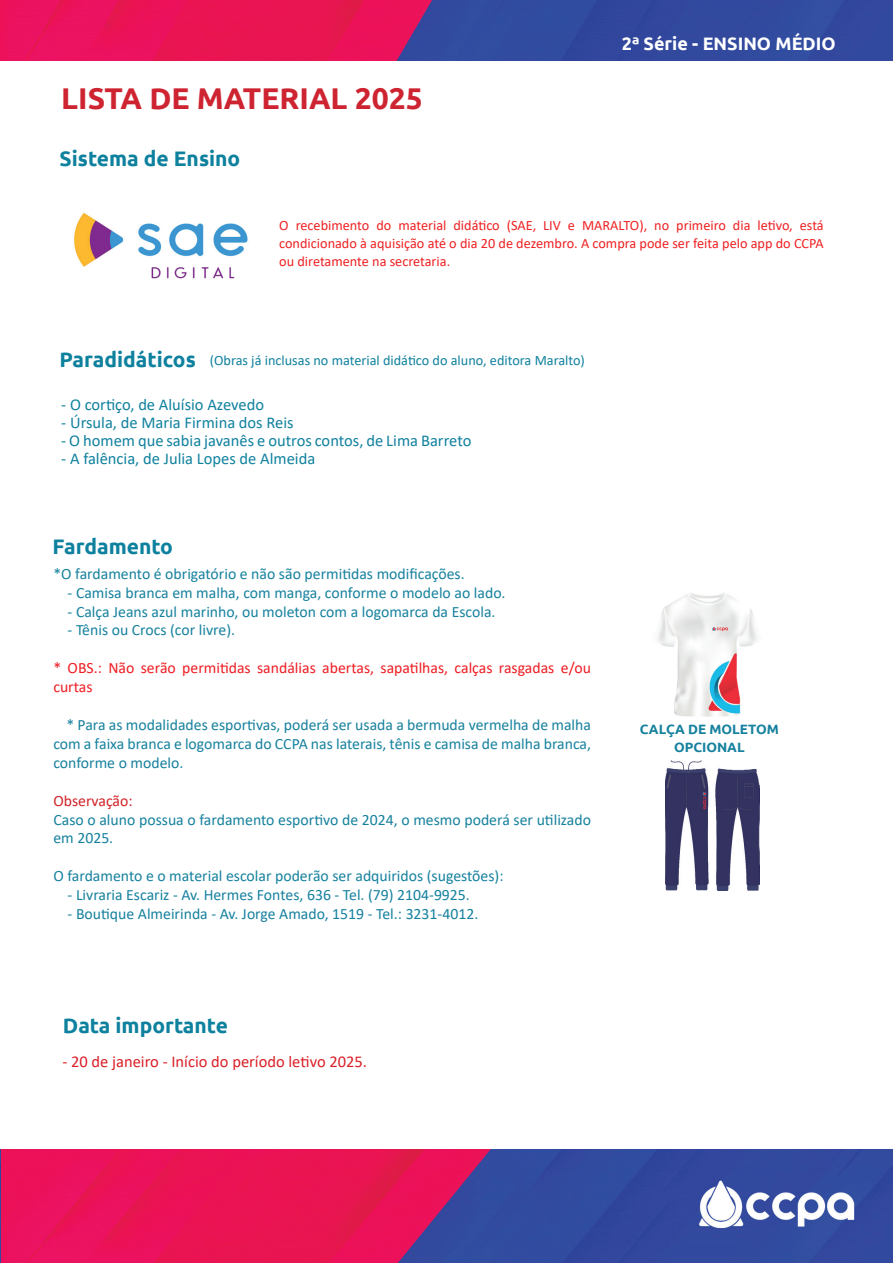
<style>
.page{position:relative;width:893px;height:1263px;background:#fff}
.page>*{position:absolute;margin:0;border:0;box-sizing:border-box;transform-origin:0 0}
.t1{font:700 30px "Ubuntu";color:#ce2431}
.t2{font:700 21px "Ubuntu";color:#0d819e}
.t3{font:700 18px "Ubuntu";color:#fff}
.t4{font:16.5px "Calibri";color:#10819e}
.t5{font:16.5px "Calibri";color:#da2028}
.t6{font:15.75px/18.9px "Calibri";color:#16819e;text-align:justify}
.t7{font:15.75px/18.9px "Calibri";color:#ee1d23}
.t8{font:15.75px "Calibri";color:#d1232a}
.t9{font:14.25px/18px "Calibri";color:#ee2123;text-align:justify}
.t10{font:14.25px "Calibri";color:#10819e}
.t11{font:700 13.5px/18px "Ubuntu";color:#16819e;text-align:center}
</style>
<div class="page">
<img style="left:0;top:0;width:893px;height:60px">
<img style="left:0;top:1150px;width:893px;height:113px">
<img style="left:74px;top:212px;width:174px;height:67px">
<img style="left:665px;top:761px;width:94px;height:130px">
<img style="left:657px;top:593px;width:100px;height:124px">
<h1 class="t1" style="left:61px;top:80px;width:363px">LISTA DE MATERIAL 2025</h1>
<h2 class="t2" style="left:60px;top:146px;width:182px">Sistema de Ensino</h2>
<p class="t3" style="left:622px;top:33px;width:215px">2ª Série - ENSINO MÉDIO</p>
<p class="t9" style="left:279px;top:216px;width:546px">O recebimento do material didático (SAE, LIV e MARALTO), no primeiro dia letivo, está condicionado à aquisição até o dia 20 de dezembro. A compra pode ser feita pelo app do CCPA ou diretamente na secretaria.</p>
<h2 class="t2" style="left:60px;top:347px;width:138px">Paradidáticos</h2>
<p class="t4" style="left:61px;top:393px;width:204px">- O cortiço, de Aluísio Azevedo</p>
<p class="t4" style="left:61px;top:411px;width:234px">- Úrsula, de Maria Firmina dos Reis</p>
<p class="t4" style="left:61px;top:429px;width:412px">- O homem que sabia javanês e outros contos, de Lima Barreto</p>
<p class="t4" style="left:61px;top:447px;width:255px">- A falência, de Julia Lopes de Almeida</p>
<p class="t10" style="left:210px;top:350px;width:377px">(Obras já inclusas no material didático do aluno, editora Maralto)</p>
<h2 class="t2" style="left:53px;top:534px;width:122px">Fardamento</h2>
<p class="t6" style="left:53px;top:564px;width:413px">*O fardamento é obrigatório e não são permitidas modificações.</p>
<p class="t6" style="left:68px;top:583px;width:439px">- Camisa branca em malha, com manga, conforme o modelo ao lado.</p>
<p class="t6" style="left:68px;top:601px;width:429px">- Calça Jeans azul marinho, ou moleton com a logomarca da Escola.</p>
<p class="t6" style="left:68px;top:620px;width:169px">- Tênis ou Crocs (cor livre).</p>
<p class="t7" style="left:53px;top:658px;width:539px">* OBS.: Não serão permitidas sandálias abertas, sapatilhas, calças rasgadas e/ou curtas</p>
<p class="t6" style="left:53px;top:715px;width:539px;text-indent:13px">* Para as modalidades esportivas, poderá ser usada a bermuda vermelha de malha com a faixa branca e logomarca do CCPA nas laterais, tênis e camisa de malha branca, conforme o modelo.</p>
<p class="t8" style="left:53px;top:789px;width:81px">Observação:</p>
<p class="t6" style="left:53px;top:809px;width:539px">Caso o aluno possua o fardamento esportivo de 2024, o mesmo poderá ser utilizado em 2025.</p>
<p class="t6" style="left:53px;top:866px;width:452px">O fardamento e o material escolar poderão ser adquiridos (sugestões):</p>
<p class="t6" style="left:68px;top:885px;width:404px">- Livraria Escariz - Av. Hermes Fontes, 636 - Tel. (79) 2104-9925.</p>
<p class="t6" style="left:68px;top:904px;width:412px">- Boutique Almeirinda - Av. Jorge Amado, 1519 - Tel.: 3231-4012.</p>
<h2 class="t2" style="left:63px;top:1013px;width:167px">Data importante</h2>
<p class="t5" style="left:62px;top:1050px;width:306px">- 20 de janeiro - Início do período letivo 2025.</p>
<p class="t11" style="left:640px;top:720px;width:140px">CALÇA DE MOLETOM<br>OPCIONAL</p>
</div>
